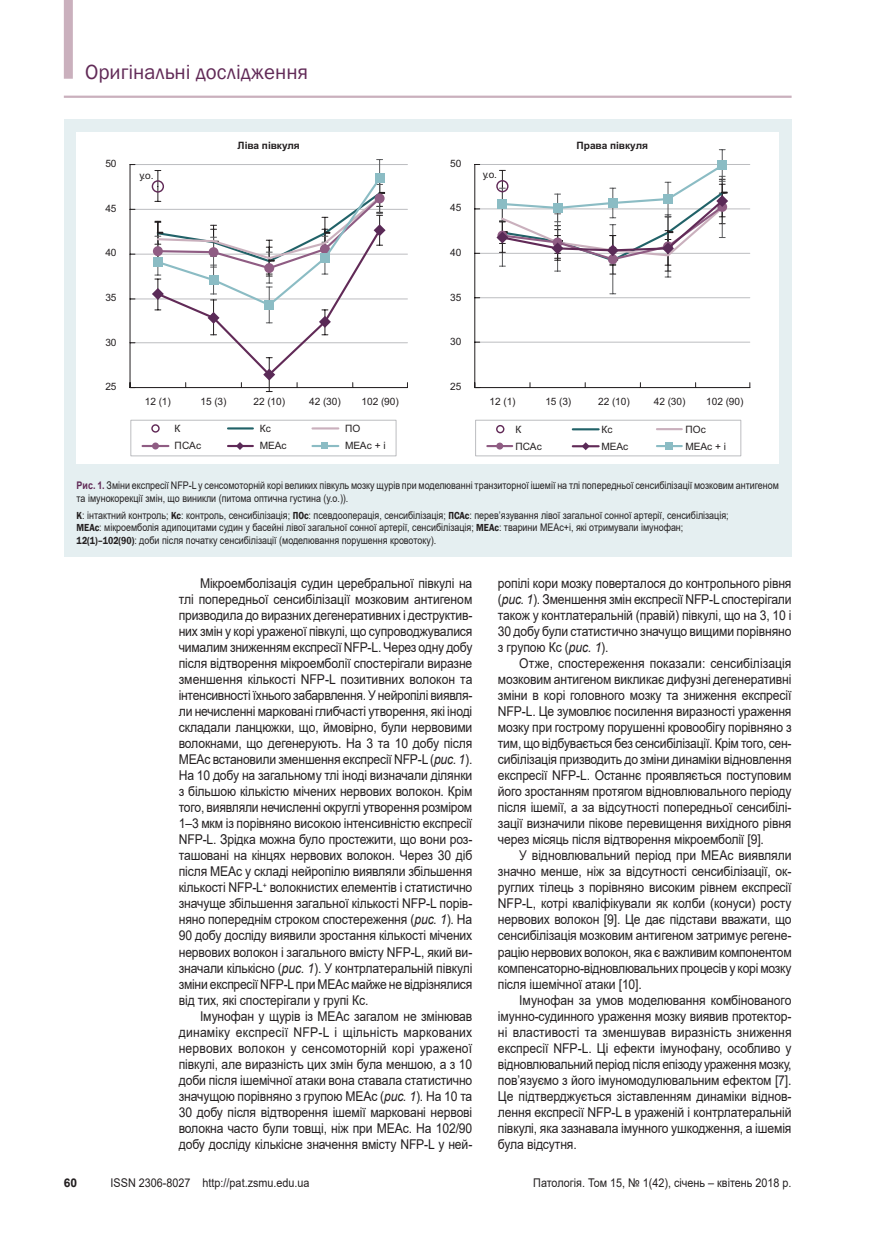
<style>
.page{position:relative;width:881px;height:1234px;background:#fff}
.page>*{position:absolute;margin:0;border:0;box-sizing:border-box;transform-origin:0 0}
.t1{font:21px "Franklin Gothic";color:#612a57}
.tecst{font:13.5px/16px "Arial";letter-spacing:-.01em;color:#231f20;text-align:justify;scale:.9 1}
.t2{font:12px "Arial";color:#231f20;scale:.9 1}
.t3{font:700 12px "Arial";color:#231f20}
.примечание{font:10.5px/12.6px "Arial";color:#231f20;scale:.85 1}
.t4{font:10.2px "Arial";letter-spacing:-.005em;color:#231f20}
.t5{font:700 10.2px "Arial";letter-spacing:-.005em;color:#231f20}
.s1{font-weight:700;color:#612a57}
.s2{font-family:"Franklin Gothic";font-weight:600}
.s3{font-style:italic}
</style>
<div class="page">
<hr style="left:64px;top:96px;width:727px;height:2px;background:#cab0bd">
<div style="left:64px;top:119px;width:727px;height:437px;background:#e5eff1"></div>
<div style="left:77px;top:132px;width:701px;height:331px;background:#fff"></div>
<hr style="left:130px;top:164px;width:277px;height:1px;background:#bcbdc0">
<hr style="left:130px;top:209px;width:277px;height:1px;background:#bcbdc0">
<hr style="left:130px;top:254px;width:277px;height:1px;background:#bcbdc0">
<hr style="left:130px;top:298px;width:277px;height:1px;background:#bcbdc0">
<hr style="left:130px;top:342px;width:277px;height:1px;background:#bcbdc0">
<hr style="left:130px;top:164px;width:1px;height:223px;background:#231f20">
<hr style="left:130px;top:387px;width:277px;height:1px;background:#231f20">
<svg style="left:152px;top:159px;width:233px;height:233px"></svg>
<div style="left:153px;top:257px;width:10px;height:10px;background:#8bbcc4"></div>
<div style="left:208px;top:275px;width:10px;height:10px;background:#8bbcc4"></div>
<div style="left:264px;top:300px;width:10px;height:10px;background:#8bbcc4"></div>
<div style="left:320px;top:253px;width:10px;height:10px;background:#8bbcc4"></div>
<div style="left:374px;top:173px;width:10px;height:10px;background:#8bbcc4"></div>
<div style="left:151px;top:424px;width:9px;height:8px;border:1px solid #612a57;border-radius:50%"></div>
<hr style="left:228px;top:427px;width:25px;height:2px;background:#216268">
<hr style="left:312px;top:427px;width:26px;height:2px;background:#cab0bd">
<hr style="left:142px;top:445px;width:26px;height:2px;background:#8f5c83">
<div style="left:152px;top:442px;width:7px;height:7px;background:#8f5c83;border-radius:50%"></div>
<hr style="left:228px;top:445px;width:25px;height:2px;background:#612a57">
<svg style="left:236px;top:442px;width:8px;height:8px"></svg>
<hr style="left:312px;top:445px;width:26px;height:2px;background:#8bbcc4">
<div style="left:321px;top:442px;width:7px;height:7px;background:#8bbcc4"></div>
<div style="left:130px;top:420px;width:266px;height:36px;border:1px solid #bcbdc0"></div>
<svg style="left:474px;top:164px;width:276px;height:292px"></svg>
<hr style="left:474px;top:164px;width:1px;height:223px;background:#231f20">
<hr style="left:474px;top:387px;width:275px;height:1px;background:#231f20">
<svg style="left:475px;top:382px;width:4px;height:5px"></svg>
<hr style="left:612px;top:259px;width:1px;height:35px;background:#57585a">
<svg style="left:496px;top:149px;width:231px;height:128px"></svg>
<div style="left:497px;top:199px;width:10px;height:10px;background:#8bbcc4"></div>
<div style="left:552px;top:203px;width:10px;height:10px;background:#8bbcc4"></div>
<div style="left:607px;top:198px;width:10px;height:10px;background:#8bbcc4"></div>
<div style="left:662px;top:194px;width:10px;height:10px;background:#8bbcc4"></div>
<div style="left:717px;top:160px;width:9px;height:10px;background:#8bbcc4"></div>
<div style="left:64px;top:0;width:9px;height:79px;background:#cab0bd"></div>
<h1 class="t1" style="left:85px;top:59px;width:224px">Оригінальні дослідження</h1>
<p class="t5" style="left:237px;top:138px;width:64px">Ліва півкуля</p>
<p class="t5" style="left:576px;top:138px;width:73px">Права півкуля</p>
<p class="t4" style="left:105px;top:157px;width:13px">50</p>
<p class="t4" style="left:450px;top:156px;width:13px">50</p>
<p class="t4" style="left:139px;top:168px;width:16px">у.о.</p>
<p class="t4" style="left:482px;top:167px;width:16px">у.о.</p>
<p class="t4" style="left:105px;top:201px;width:13px">45</p>
<p class="t4" style="left:450px;top:201px;width:13px">45</p>
<p class="t4" style="left:105px;top:246px;width:13px">40</p>
<p class="t4" style="left:450px;top:245px;width:13px">40</p>
<p class="t4" style="left:105px;top:290px;width:13px">35</p>
<p class="t4" style="left:450px;top:290px;width:13px">35</p>
<p class="t4" style="left:105px;top:335px;width:13px">30</p>
<p class="t4" style="left:450px;top:334px;width:13px">30</p>
<p class="t4" style="left:105px;top:379px;width:13px">25</p>
<p class="t4" style="left:450px;top:379px;width:13px">25</p>
<p class="t4" style="left:145px;top:394px;width:27px">12 (1)</p>
<p class="t4" style="left:200px;top:394px;width:27px">15 (3)</p>
<p class="t4" style="left:253px;top:394px;width:33px">22 (10)</p>
<p class="t4" style="left:309px;top:394px;width:33px">42 (30)</p>
<p class="t4" style="left:361px;top:394px;width:39px">102 (90)</p>
<p class="t4" style="left:489px;top:394px;width:27px">12 (1)</p>
<p class="t4" style="left:545px;top:394px;width:27px">15 (3)</p>
<p class="t4" style="left:598px;top:394px;width:33px">22 (10)</p>
<p class="t4" style="left:653px;top:394px;width:33px">42 (30)</p>
<p class="t4" style="left:706px;top:394px;width:39px">102 (90)</p>
<p class="t4" style="left:174px;top:421px;width:7px">К</p>
<p class="t4" style="left:260px;top:421px;width:12px">Кс</p>
<p class="t4" style="left:345px;top:421px;width:17px">ПО</p>
<p class="t4" style="left:174px;top:438px;width:28px">ПСАс</p>
<p class="t4" style="left:260px;top:438px;width:28px">МЕАс</p>
<p class="t4" style="left:345px;top:438px;width:42px">МЕАс + i</p>
<p class="t4" style="left:515px;top:422px;width:7px">К</p>
<p class="t4" style="left:601px;top:422px;width:12px">Кс</p>
<p class="t4" style="left:685px;top:422px;width:22px">ПОс</p>
<p class="t4" style="left:515px;top:439px;width:28px">ПСАс</p>
<p class="t4" style="left:601px;top:439px;width:28px">МЕАс</p>
<p class="t4" style="left:685px;top:439px;width:42px">МЕАс + і</p>
<p class="примечание" style="left:77px;top:479px;width:827px"><span class="s1">Рис. 1.</span> Зміни експресії NFP-L у сенсомоторній корі великих півкуль мозку щурів при моделюванні транзиторної ішемії на тлі попередньої сенсибілізації мозковим антигеном та імунокорекції змін, що виникли (питома оптична густина (у.о.)).</p>
<p class="примечание" style="left:77px;top:508px;width:768px"><span class="s2">К</span>: інтактний контроль; <span class="s2">Кс</span>: контроль, сенсибілізація; <span class="s2">ПОс</span>: псевдооперація, сенсибілізація; <span class="s2">ПСАс</span>: перев’язування лівої загальної сонної артерії, сенсибілізація;<br><span class="s2">МЕАс</span>: мікроемболія адипоцитами судин у басейні лівої загальної сонної артерії, сенсибілізація; <span class="s2">МЕАс</span>: тварини МЕАс+і, які отримували імунофан;<br><span class="s2">12(1)–102(90)</span>: доби після початку сенсибілізації (моделювання порушення кровотоку).</p>
<p class="tecst" style="left:179px;top:574px;width:328px;text-indent:21px">Мікроемболізація судин церебральної півкулі на тлі попередньої сенсибілізації мозковим антигеном призводила до виразних дегенеративних і деструктив&shy;них змін у корі ураженої півкулі, що супроводжувалися чималим зниженням експресії NFP-L. Через одну добу після відтворення мікроемболії спостерігали виразне зменшення кількості NFP-L позитивних волокон та інтенсивності їхнього забарвлення. У нейропілі виявля&shy;ли нечисленні марковані глибчасті утворення, які іноді складали ланцюжки, що, ймовірно, були нервовими волокнами, що дегенерують. На 3 та 10 добу після МЕАс встановили зменшення експресії NFP-L (<span class="s3">рис. 1</span>).<br>На 10 добу на загальному тлі іноді визначали ділянки з більшою кількістю мічених нервових волокон. Крім того, виявляли нечисленні округлі утворення розміром 1–3 мкм із порівняно високою інтенсивністю експресії NFP-L. Зрідка можна було простежити, що вони роз&shy;ташовані на кінцях нервових волокон. Через 30 діб після МЕАс у складі нейропілю виявляли збільшення кількості NFP-L<sup>+</sup> волокнистих елементів і статистично значуще збільшення загальної кількості NFP-L порів&shy;няно попереднім строком спостереження (<span class="s3">рис. 1</span>). На 90 добу досліду виявили зростання кількості мічених нервових волокон і загального вмісту NFP-L, який ви&shy;значали кількісно (<span class="s3">рис. 1</span>). У контрлатеральній півкулі зміни експресії NFP-L при МЕАс майже не відрізнялися від тих, які спостерігали у групі Кс.</p>
<p class="tecst" style="left:179px;top:1007px;width:327px;text-indent:21px">Імунофан у щурів із МЕАс загалом не змінював динаміку експресії NFP-L і щільність маркованих нервових волокон у сенсомоторній корі ураженої півкулі, але виразність цих змін була меншою, а з 10 доби після ішемічної атаки вона ставала статистично значущою порівняно з групою МЕАс (<span class="s3">рис. 1</span>). На 10 та 30 добу після відтворення ішемії марковані нервові волокна часто були товщі, ніж при МЕАс. На 102/90 добу досліду кількісне значення вмісту NFP-L у ней-</p>
<p class="tecst" style="left:497px;top:574px;width:328px">ропілі кори мозку поверталося до контрольного рівня (<span class="s3">рис. 1</span>). Зменшення змін експресії NFP-L спостерігали також у контлатеральній (правій) півкулі, що на 3, 10 і 30 добу були статистично значущо вищими порівняно з групою Кс (<span class="s3">рис. 1</span>).</p>
<p class="tecst" style="left:497px;top:655px;width:327px;text-indent:21px">Отже, спостереження показали: сенсибілізація мозковим антигеном викликає дифузні дегенеративні зміни в корі головного мозку та зниження експресії NFР-L. Це зумовлює посилення виразності ураження мозку при гострому порушенні кровообігу порівняно з тим, що відбувається без сенсибілізації. Крім того, сен&shy;сибілізація призводить до зміни динаміки відновлення експресії NFР-L. Останнє проявляється поступовим його зростанням протягом відновлювального періоду після ішемії, а за відсутності попередньої сенсибілі&shy;зації визначили пікове перевищення вихідного рівня через місяць після відтворення мікроемболії [9].</p>
<p class="tecst" style="left:497px;top:847px;width:328px;text-indent:21px">У відновлювальний період при МЕАс виявляли значно менше, ніж за відсутності сенсибілізації, ок&shy;руглих тілець з порівняно високим рівнем експресії NFР-L, котрі кваліфікували як колби (конуси) росту нервових волокон [9]. Це дає підстави вважати, що сенсибілізація мозковим антигеном затримує регене&shy;рацію нервових волокон, яка є важливим компонентом компенсаторно-відновлювальних процесів у корі мозку після ішемічної атаки [10].</p>
<p class="tecst" style="left:497px;top:991px;width:328px;text-indent:21px">Імунофан за умов моделювання комбінованого імунно-судинного ураження мозку виявив протектор&shy;ні властивості та зменшував виразність зниження експресії NFР-L. Ці ефекти імунофану, особливо у відновлювальний період після епізоду ураження мозку, пов’язуємо з його імуномодулювальним ефектом [7].<br>Це підтверджується зіставленням динаміки віднов&shy;лення експресії NFР-L в ураженій і контрлатеральній півкулі, яка зазнавала імунного ушкодження, а ішемія була відсутня.</p>
<p class="t3" style="left:64px;top:1174px;width:15px">60</p>
<p class="t2" style="left:111px;top:1174px;width:222px">ISSN 2306-8027 http://pat.zsmu.edu.ua</p>
<p class="t2" style="left:533px;top:1174px;width:288px">Патологія. Том 15, № 1(42), січень – квітень 2018 р.</p>
</div>
